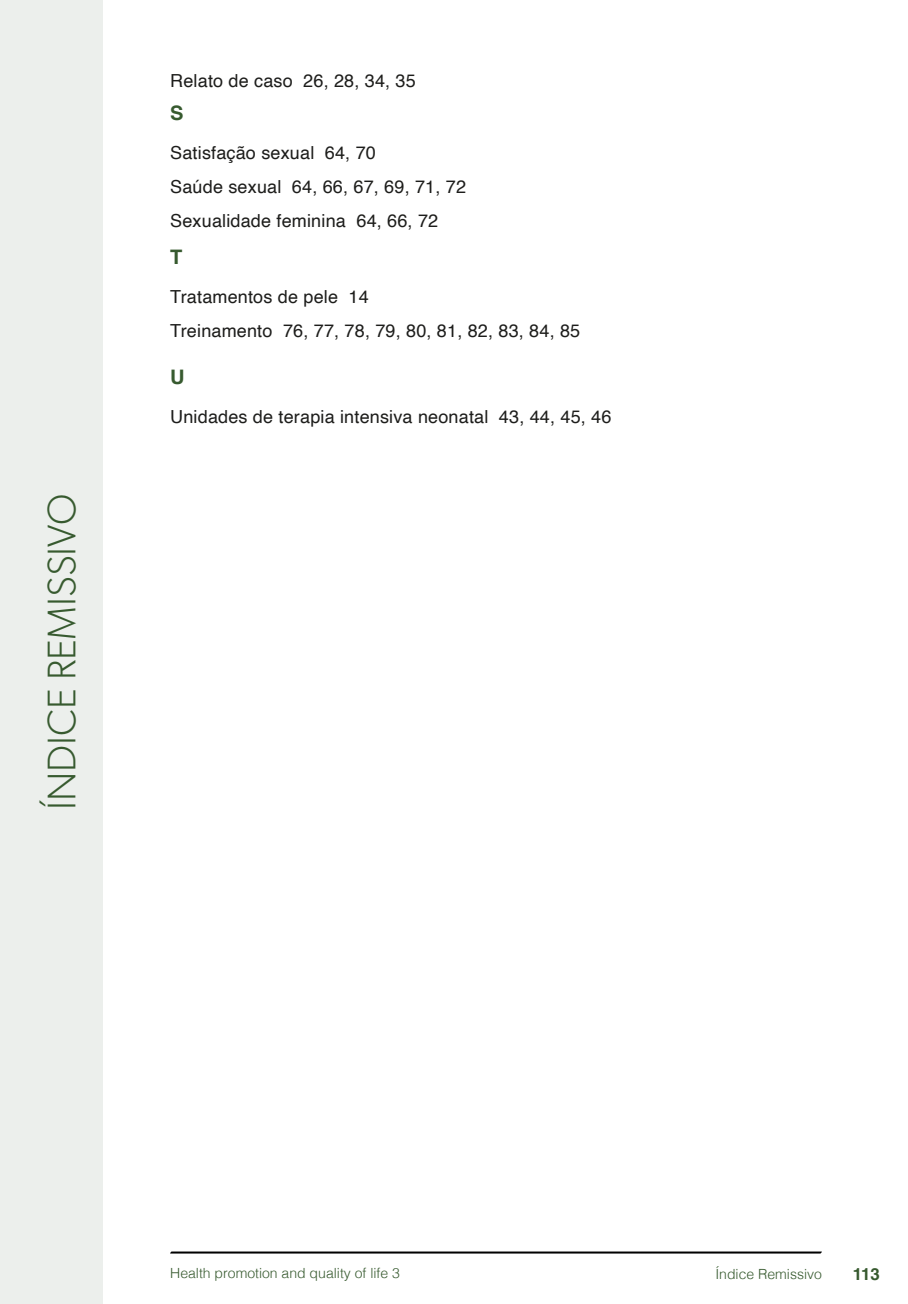
<style>
.page{position:relative;width:908px;height:1304px;background:#fff}
.page>*{position:absolute;margin:0;border:0;box-sizing:border-box;transform-origin:0 0}
.t1{font:300 40px "Gibson";color:#375a2f}
.t2{font:700 20px "Helvetica";color:#375a2f}
.t3{font:18px/33.6px "Helvetica";letter-spacing:.01em;color:#1d1d1b}
.t4{font:700 16.8px "Helvetica";color:#375a2f}
.t5{font:300 14px "Helvetica";color:#375a2f}
</style>
<div class="page">
<svg style="left:170px;top:1251px;width:651px;height:3px;background:#515151"></svg>
<div style="left:0;top:0;width:103px;height:1304px;background:#ecefec"></div>
<h1 class="t1" style="left:37px;top:810px;width:317px;rotate:-90deg">ÍNDICE REMISSIVO</h1>
<p class="t3" style="left:170px;top:65px;width:247px">Relato de caso 26, 28, 34, 35</p>
<p class="t2" style="left:170px;top:101px;width:15px">S</p>
<p class="t3" style="left:170px;top:137px;width:297px">Satisfação sexual 64, 70<br>Saúde sexual 64, 66, 67, 69, 71, 72<br>Sexualidade feminina 64, 66, 72</p>
<p class="t2" style="left:170px;top:245px;width:14px">T</p>
<p class="t3" style="left:170px;top:281px;width:411px">Tratamentos de pele 14<br>Treinamento 76, 77, 78, 79, 80, 81, 82, 83, 84, 85</p>
<p class="t2" style="left:170px;top:365px;width:16px">U</p>
<p class="t3" style="left:170px;top:401px;width:442px">Unidades de terapia intensiva neonatal 43, 44, 45, 46</p>
<p class="t5" style="left:170px;top:1261px;width:231px">Health promotion and quality of life 3</p>
<p class="t5" style="left:715px;top:1262px;width:108px">Índice Remissivo</p>
<p class="t4" style="left:852px;top:1264px;width:29px">113</p>
</div>
